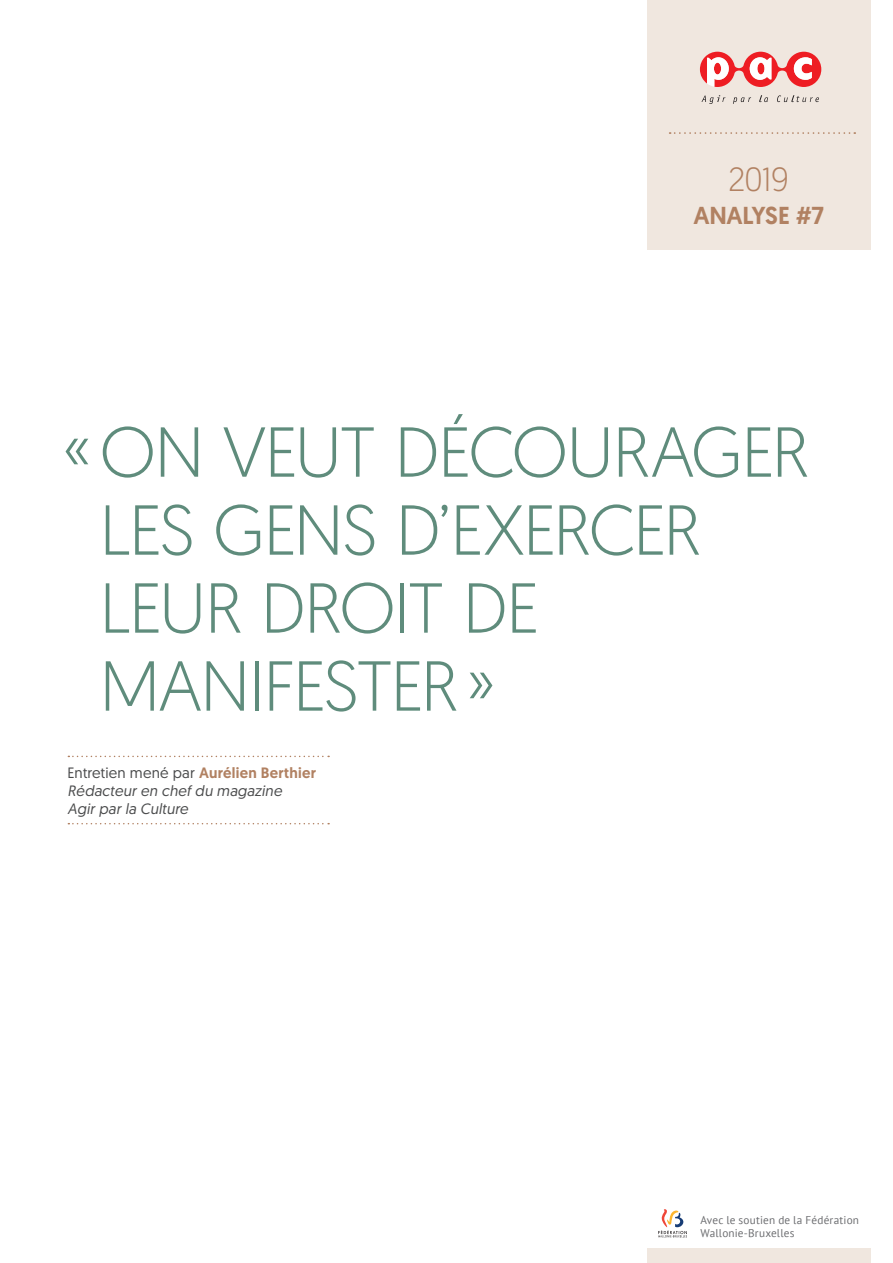
<style>
.page{position:relative;width:893px;height:1263px;background:#fff}
.page>*{position:absolute;margin:0;border:0;box-sizing:border-box;transform-origin:0 0}
.t1{font:300 70.5px/78px "Geomanist";letter-spacing:-.025em;color:#5f8c7c}
.t2{font:300 33.45px "Geomanist";color:#b18162}
.t3{font:500 24.6px "Geomanist";letter-spacing:-.01em;color:#b18162}
.t4{font:italic 15px/18px "Geomanist";letter-spacing:.015em;color:#4b4c4d}
.t5{font:11.25px/13.5px "PT Sans";letter-spacing:.015em;color:#6c6d70}
.s1{font-style:normal}
.s2{font-weight:500;font-style:normal;color:#b18162}
</style>
<div class="page">
<div style="left:647px;top:0;width:224px;height:250px;background:#f0e7df"></div>
<svg style="left:670px;top:132px;width:185px;height:2px"></svg>
<svg style="left:700px;top:52px;width:121px;height:35px"></svg>
<svg style="left:701px;top:95px;width:24px;height:9px"></svg>
<svg style="left:733px;top:97px;width:18px;height:7px"></svg>
<svg style="left:759px;top:95px;width:9px;height:7px"></svg>
<svg style="left:777px;top:95px;width:42px;height:7px"></svg>
<svg style="left:68px;top:756px;width:261px;height:1px"></svg>
<svg style="left:68px;top:823px;width:261px;height:1px"></svg>
<div style="left:647px;top:1248px;width:224px;height:15px;background:#f0e7df"></div>
<svg style="left:658px;top:1209px;width:29px;height:28px"></svg>
<h2 class="t2" style="left:728px;top:157px;width:62px">2019</h2>
<h3 class="t3" style="left:693px;top:199px;width:132px">ANALYSE #7</h3>
<h1 class="t1" style="left:100px;top:410px;width:711px;text-indent:-37px">« ON VEUT DÉCOURAGER<br>LES GENS D’EXERCER<br>LEUR DROIT DE<br>MANIFESTER»</h1>
<p class="t4" style="left:68px;top:764px;width:250px"><span class="s1">Entretien mené par</span> <span class="s2">Aurélien Berthier<br></span>Rédacteur en chef du magazine<br>Agir par la Culture</p>
<p class="t5" style="left:700px;top:1213px;width:160px">Avec le soutien de la Fédération<br>Wallonie-Bruxelles</p>
</div>
